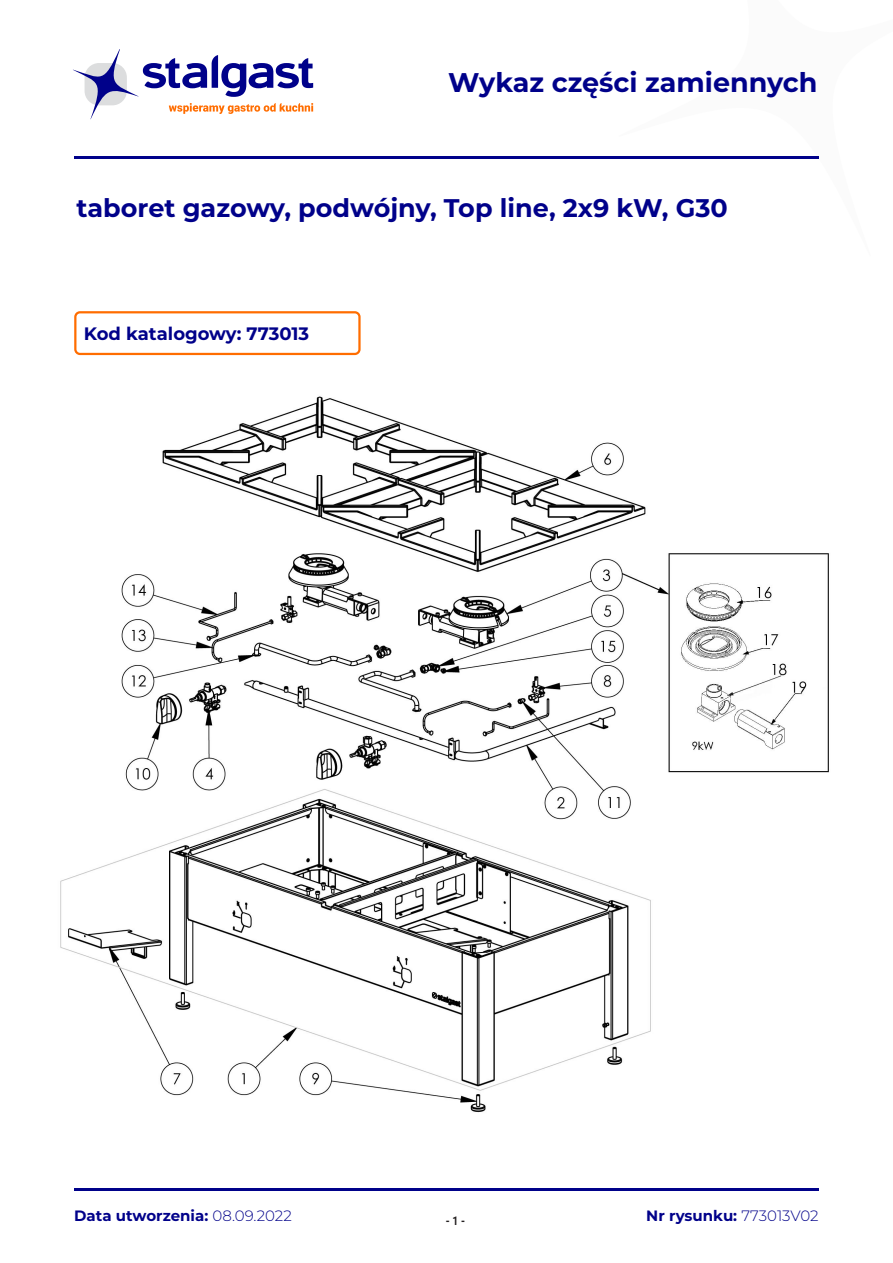
<style>
.page{position:relative;width:893px;height:1263px;background:#fff}
.page>*{position:absolute;margin:0;border:0;box-sizing:border-box;transform-origin:0 0}
.t1{font:700 27px "Montserrat";color:#00018a}
.t2{font:700 25.5px "Montserrat";color:#00018a}
.t3{font:700 18px "Montserrat";color:#00018a}
.t4{font:700 15px "Montserrat";color:#00018a}
.t5{font:700 12px "Roboto";color:#231f20;scale:.86 1}
.s1{font-weight:300}
</style>
<div class="page">
<svg style="left:73px;top:49px;width:240px;height:70px"></svg>
<hr style="left:74px;top:156px;width:745px;height:2px;background:#00018a">
<hr style="left:74px;top:1188px;width:745px;height:3px;background:#00018a">
<div style="left:74px;top:311px;width:287px;height:44px;border:2px solid #ff6d00;border-radius:5px"></div>
<img style="left:60px;top:396px;width:769px;height:717px">
<h1 class="t1" style="left:448px;top:63px;width:371px">Wykaz części zamiennych</h1>
<p class="t2" style="left:76px;top:189px;width:653px">taboret gazowy, podwójny, Top line, 2x9 kW, G30</p>
<p class="t3" style="left:84px;top:320px;width:227px">Kod katalogowy: 773013</p>
<p class="t4" style="left:74px;top:1205px;width:219px">Data utworzenia: <span class="s1">08.09.2022</span></p>
<p class="t5" style="left:446px;top:1212px;width:24px">- 1 -</p>
<p class="t4" style="left:646px;top:1205px;width:174px">Nr rysunku: <span class="s1">773013V02</span></p>
</div>
